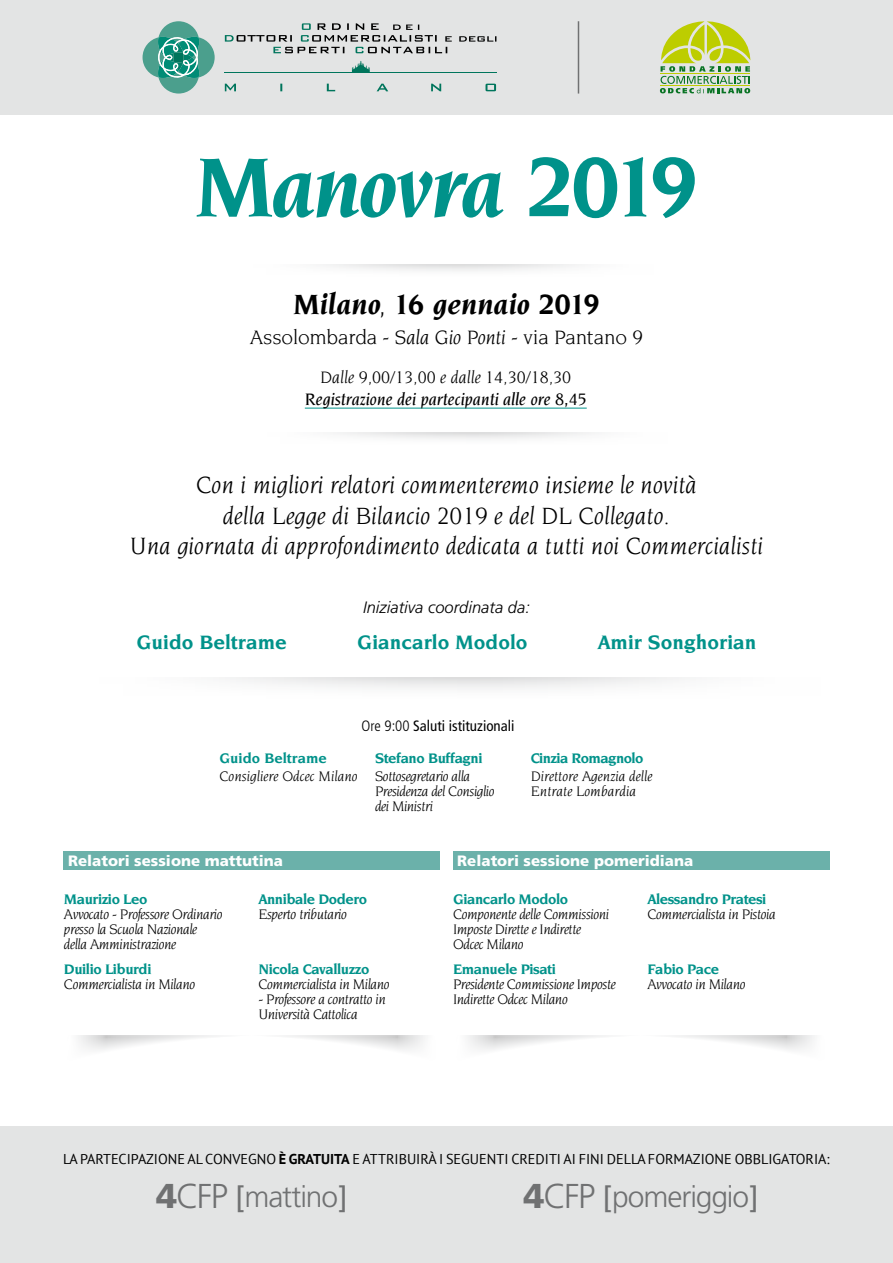
<style>
.page{position:relative;width:893px;height:1263px;background:#fff}
.page>*{position:absolute;margin:0;border:0;box-sizing:border-box;transform-origin:0 0}
.t1{font:italic 700 90px "Novarese";letter-spacing:-.05em;color:#00928a}
.t2{font:300 30px "Frutiger";letter-spacing:-.035em;color:#707172}
.t3{font:italic 700 30px "Novarese";letter-spacing:-.01em;color:#000}
.t4{font:italic 25.5px/30.6px "Novarese";color:#000;text-align:center}
.t5{font:700 21px "Novarese";color:#00928a}
.t6{font:21px "Novarese";letter-spacing:-.01em;color:#000}
.t7{font:italic 500 18px "Novarese";color:#000}
.t8{font:italic 18px "Novarese";color:#000}
.t9{font:italic 300 16.5px "Frutiger";color:#000}
.t10{font:italic 15px/15px "Novarese";letter-spacing:-.03em;color:#000}
.t11{font:700 15px "Novarese";letter-spacing:-.03em;color:#00928a}
.t12{font:italic 15px/15px "Novarese";color:#000}
.t13{font:900 15px "Frutiger";color:#fff}
.t14{font:condensed 15px "Frutiger";color:#000}
.t15{font:700 15px "Novarese";color:#00928a}
.t16{font:14.25px "PT Sans";color:#000}
.s1{font-weight:400}
.s2{font-style:italic}
.s3{font-weight:300}
.s4{font-weight:700}
.s5{font-weight:900;font-size:34.5px}
.s6{font-size:34.5px}
</style>
<div class="page">
<div style="left:0;top:1127px;width:893px;height:136px;background:#e3e4e4"></div>
<hr style="left:305px;top:408px;width:282px;height:1px;background:#00928a">
<div style="left:0;top:0;width:893px;height:115px;background:#e3e4e4"></div>
<svg style="left:337px;top:433px;width:255px;height:6px"></svg>
<svg style="left:225px;top:678px;width:460px;height:11px"></svg>
<svg style="left:326px;top:265px;width:249px;height:6px"></svg>
<div style="left:64px;top:851px;width:376px;height:19px;background:#6bb1aa"></div>
<div style="left:453px;top:851px;width:376px;height:19px;background:#6bb1aa"></div>
<svg style="left:78px;top:1036px;width:347px;height:14px"></svg>
<svg style="left:467px;top:1036px;width:348px;height:14px"></svg>
<svg style="left:225px;top:23px;width:271px;height:30px"></svg>
<svg style="left:225px;top:84px;width:271px;height:7px"></svg>
<svg style="left:352px;top:61px;width:18px;height:11px"></svg>
<hr style="left:225px;top:72px;width:272px;height:1px;background:#00755c">
<svg style="left:143px;top:21px;width:72px;height:73px"></svg>
<svg style="left:660px;top:21px;width:90px;height:72px"></svg>
<hr style="left:578px;top:21px;width:1px;height:73px;background:#707172">
<h1 class="t1" style="left:194px;top:136px;width:506px">Manovra 2019</h1>
<h2 class="t3" style="left:293px;top:288px;width:308px">Milano<span class="s1">,</span> 16 gennaio 2019</h2>
<h3 class="t6" style="left:250px;top:326px;width:394px">Assolombarda <span class="s2">- Sala Gio Ponti -</span> via Pantano 9</h3>
<p class="t8" style="left:320px;top:367px;width:253px">Dalle 9,00/13,00 e dalle 14,30/18,30</p>
<p class="t7" style="left:305px;top:389px;width:283px">Registrazione dei partecipanti alle ore 8,45</p>
<h3 class="t4" style="left:130px;top:469px;width:635px">Con i migliori relatori commenteremo insieme le novità<br>della Legge di Bilancio 2019 e del DL Collegato.<br>Una giornata di approfondimento dedicata a tutti noi Commercialisti</h3>
<p class="t9" style="left:363px;top:597px;width:168px">Iniziativa coordinata da:</p>
<h3 class="t5" style="left:136px;top:630px;width:152px">Guido Beltrame</h3>
<h3 class="t5" style="left:357px;top:630px;width:172px">Giancarlo Modolo</h3>
<h3 class="t5" style="left:598px;top:630px;width:160px">Amir Songhorian</h3>
<p class="t14" style="left:361px;top:717px;width:154px"><span class="s3">Ore 9:00</span> Saluti istituzionali</p>
<p class="t15" style="left:219px;top:750px;width:109px">Guido Beltrame</p>
<p class="t12" style="left:219px;top:769px;width:140px">Consigliere Odcec Milano</p>
<p class="t11" style="left:375px;top:750px;width:109px">Stefano Buffagni</p>
<p class="t10" style="left:375px;top:769px;width:121px">Sottosegretario alla<br>Presidenza del Consiglio dei Ministri</p>
<p class="t11" style="left:531px;top:750px;width:114px">Cinzia Romagnolo</p>
<p class="t12" style="left:531px;top:769px;width:123px">Direttore Agenzia delle<br>Entrate Lombardia</p>
<p class="t13" style="left:68px;top:852px;width:217px">Relatori sessione mattutina</p>
<p class="t13" style="left:457px;top:852px;width:237px">Relatori sessione pomeridiana</p>
<p class="t11" style="left:64px;top:890px;width:85px">Maurizio Leo</p>
<p class="t10" style="left:64px;top:906px;width:160px">Avvocato - Professore Ordinario presso la Scuola Nazionale della Amministrazione</p>
<p class="t11" style="left:258px;top:890px;width:110px">Annibale Dodero</p>
<p class="t10" style="left:258px;top:906px;width:90px">Esperto tributario</p>
<p class="t11" style="left:453px;top:890px;width:116px">Giancarlo Modolo</p>
<p class="t10" style="left:453px;top:906px;width:158px">Componente delle Commissioni<br>Imposte Dirette e Indirette<br>Odcec Milano</p>
<p class="t11" style="left:647px;top:890px;width:121px">Alessandro Pratesi</p>
<p class="t10" style="left:647px;top:906px;width:130px">Commercialista in Pistoia</p>
<p class="t11" style="left:64px;top:960px;width:89px">Duilio Liburdi</p>
<p class="t10" style="left:64px;top:976px;width:133px">Commercialista in Milano</p>
<p class="t11" style="left:258px;top:960px;width:113px">Nicola Cavalluzzo</p>
<p class="t10" style="left:258px;top:976px;width:133px">Commercialista in Milano</p>
<p class="t10" style="left:258px;top:991px;width:129px">- Professore a contratto in<br>Università Cattolica</p>
<p class="t11" style="left:453px;top:960px;width:104px">Emanuele Pisati</p>
<p class="t10" style="left:453px;top:976px;width:164px">Presidente Commissione Imposte<br>Indirette Odcec Milano</p>
<p class="t11" style="left:647px;top:960px;width:73px">Fabio Pace</p>
<p class="t10" style="left:647px;top:976px;width:100px">Avvocato in Milano</p>
<p class="t16" style="left:63px;top:1150px;width:768px">LA PARTECIPAZIONE AL CONVEGNO <span class="s4">È GRATUITA</span> E ATTRIBUIRÀ I SEGUENTI CREDITI AI FINI DELLA FORMAZIONE OBBLIGATORIA:</p>
<h2 class="t2" style="left:156px;top:1179px;width:193px"><span class="s5">4</span><span class="s6">CFP</span> <span class="s1">[</span>mattino<span class="s1">]</span></h2>
<h2 class="t2" style="left:523px;top:1179px;width:237px"><span class="s5">4</span><span class="s6">CFP</span> <span class="s1">[</span>pomeriggio<span class="s1">]</span></h2>
</div>
